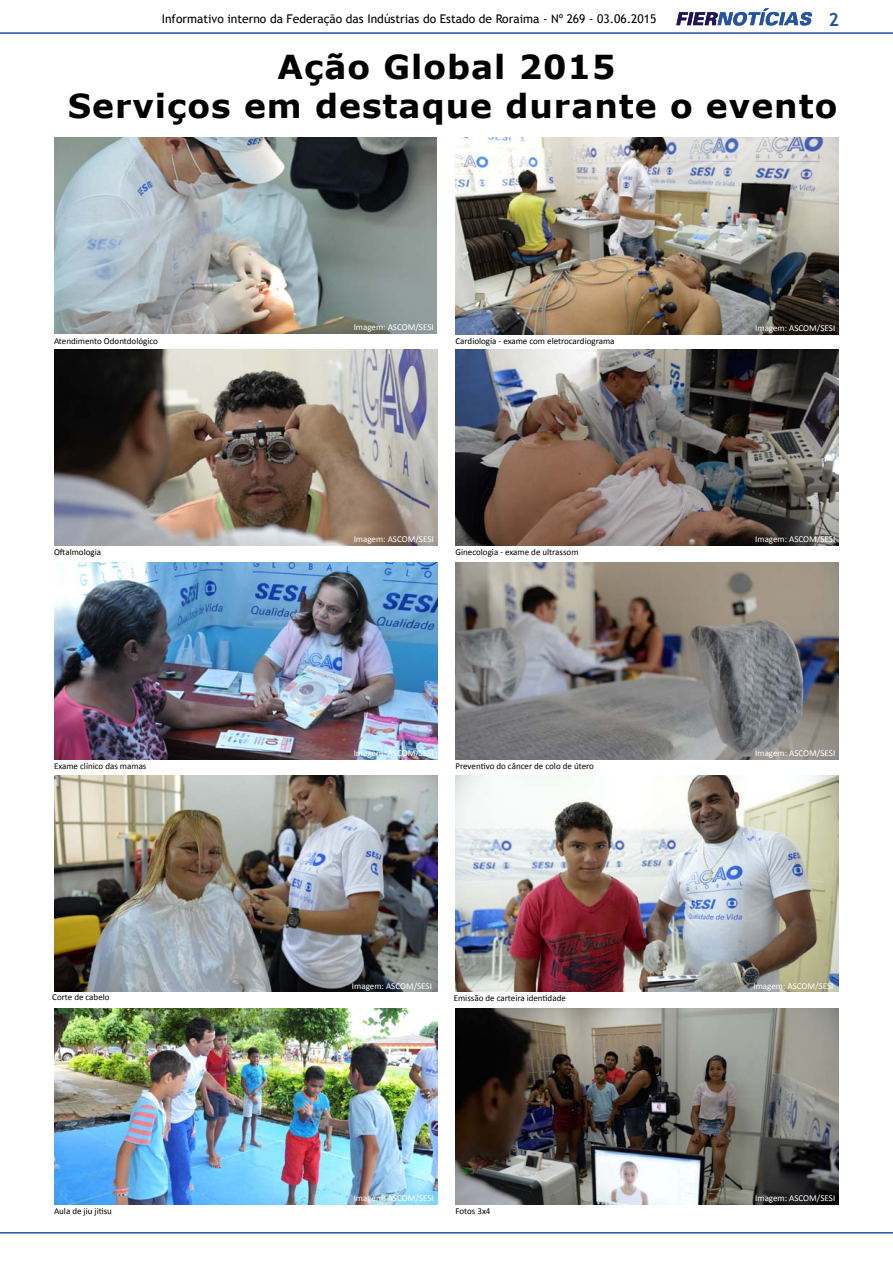
<style>
.page{position:relative;width:893px;height:1263px;background:#fff}
.page>*{position:absolute;margin:0;border:0;box-sizing:border-box;transform-origin:0 0}
.t1{font:700 33px/39px "Verdana";letter-spacing:.03em;color:#000;text-align:center}
.t2{font:700 18px "Trebuchet MS";color:#2654a5}
.t3{font:12px "Trebuchet MS";color:#000}
.t4{font:9px "Calibri";color:#000}
.t5{font:9px "Calibri";color:#fff}
</style>
<div class="page">
<svg style="left:676px;top:8px;width:136px;height:18px"></svg>
<hr style="left:0;top:32px;width:893px;height:2px;background:#2654a5">
<hr style="left:0;top:1232px;width:893px;height:1px;background:#2654a5">
<img style="left:54px;top:138px;width:382px;height:195px">
<img style="left:54px;top:350px;width:383px;height:196px">
<img style="left:54px;top:563px;width:383px;height:196px">
<img style="left:54px;top:776px;width:384px;height:215px">
<img style="left:54px;top:1008px;width:383px;height:197px">
<img style="left:455px;top:138px;width:384px;height:196px">
<img style="left:455px;top:350px;width:384px;height:196px">
<img style="left:455px;top:563px;width:384px;height:196px">
<img style="left:456px;top:776px;width:383px;height:215px">
<img style="left:455px;top:1008px;width:384px;height:197px">
<h3 class="t3" style="left:162px;top:11px;width:496px">Informativo interno da Federação das Indústrias do Estado de Roraima - Nº 269 - 03.06.2015</h3>
<h2 class="t2" style="left:828px;top:8px;width:12px">2</h2>
<h1 class="t1" style="left:68px;top:47px;width:771px">Ação Global 2015<br>Serviços em destaque durante o evento</h1>
<p class="t5" style="left:354px;top:321px;width:82px">Imagem: ASCOM/SESI</p>
<p class="t5" style="left:755px;top:322px;width:82px">Imagem: ASCOM/SESI</p>
<p class="t4" style="left:54px;top:335px;width:105px">Atendimento Odontdológico</p>
<p class="t4" style="left:455px;top:335px;width:161px">Cardiologia - exame com eletrocardiograma</p>
<p class="t5" style="left:354px;top:534px;width:82px">Imagem: ASCOM/SESI</p>
<p class="t5" style="left:755px;top:534px;width:82px">Imagem: ASCOM/SESI</p>
<p class="t4" style="left:54px;top:547px;width:49px">Oftalmologia</p>
<p class="t4" style="left:455px;top:547px;width:125px">Ginecologia - exame de ultrassom</p>
<p class="t5" style="left:354px;top:747px;width:82px">Imagem: ASCOM/SESI</p>
<p class="t5" style="left:755px;top:747px;width:82px">Imagem: ASCOM/SESI</p>
<p class="t4" style="left:54px;top:760px;width:94px">Exame clínico das mamas</p>
<p class="t4" style="left:455px;top:760px;width:140px">Preventivo do câncer de colo de útero</p>
<p class="t5" style="left:352px;top:980px;width:82px">Imagem: ASCOM/SESI</p>
<p class="t5" style="left:753px;top:980px;width:82px">Imagem: ASCOM/SESI</p>
<p class="t4" style="left:52px;top:992px;width:59px">Corte de cabelo</p>
<p class="t4" style="left:454px;top:993px;width:114px">Emissão de carteira identidade</p>
<p class="t5" style="left:354px;top:1193px;width:82px">Imagem: ASCOM/SESI</p>
<p class="t5" style="left:755px;top:1193px;width:82px">Imagem: ASCOM/SESI</p>
<p class="t4" style="left:54px;top:1206px;width:60px">Aula de jiu jitisu</p>
<p class="t4" style="left:455px;top:1205px;width:37px">Fotos 3x4</p>
</div>
